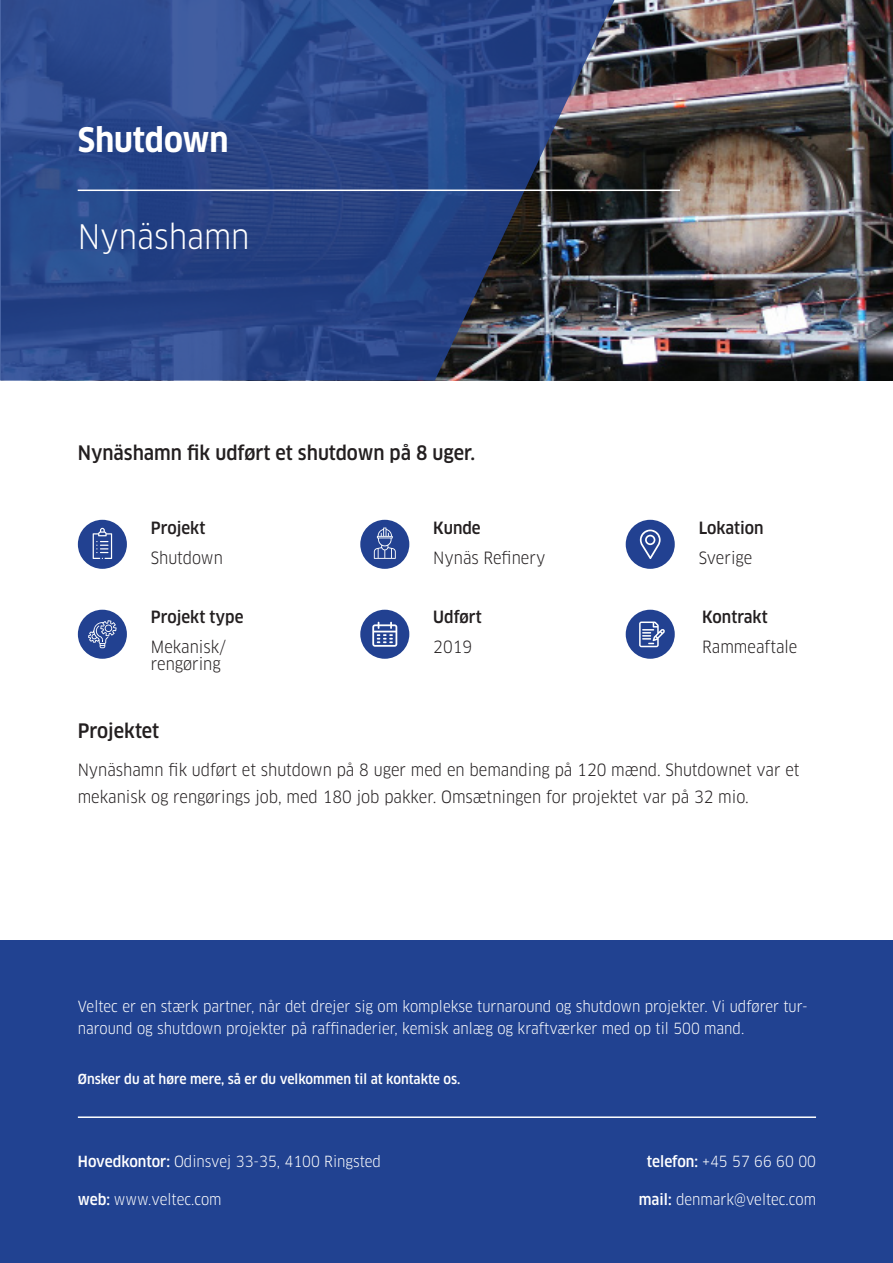
<style>
.page{position:relative;width:893px;height:1263px;background:#fff}
.page>*{position:absolute;margin:0;border:0;box-sizing:border-box;transform-origin:0 0}
.t1{font:condensed 33px "Clan OT";color:#fff}
.t2{font:700 condensed 33px "Clan OT";color:#fff}
.t3{font:500 condensed 19.5px "Clan OT";color:#231f20}
.t4{font:condensed 16.5px/27px "Clan OT";color:#231f20}
.t5{font:500 condensed 16.5px "Clan OT";color:#231f20}
.t6{font:condensed 15px/22.5px "Clan OT";color:#fff}
.t7{font:500 condensed 13.5px "Clan OT";color:#fff}
.s1{font-weight:500}
</style>
<div class="page">
<img style="left:614px;top:0;width:279px;height:381px">
<svg style="left:0;top:0;width:614px;height:381px;background:#2d4680"></svg>
<div style="left:78px;top:520px;width:49px;height:49px;background:#224191;border-radius:50%"></div>
<svg style="left:93px;top:528px;width:19px;height:31px"></svg>
<div style="left:360px;top:520px;width:49px;height:49px;background:#224191;border-radius:50%"></div>
<svg style="left:374px;top:527px;width:22px;height:32px"></svg>
<div style="left:626px;top:520px;width:49px;height:49px;background:#224191;border-radius:50%"></div>
<svg style="left:640px;top:530px;width:21px;height:29px"></svg>
<div style="left:78px;top:610px;width:49px;height:49px;background:#224191;border-radius:50%"></div>
<svg style="left:88px;top:620px;width:29px;height:28px"></svg>
<div style="left:360px;top:610px;width:49px;height:49px;background:#224191;border-radius:50%"></div>
<svg style="left:372px;top:622px;width:25px;height:25px"></svg>
<div style="left:626px;top:610px;width:49px;height:49px;background:#224191;border-radius:50%"></div>
<svg style="left:639px;top:621px;width:26px;height:26px"></svg>
<div style="left:0;top:940px;width:893px;height:323px;background:#214291"></div>
<hr style="left:78px;top:190px;width:602px;height:1px;background:#fff">
<hr style="left:78px;top:1116px;width:738px;height:2px;background:#fff">
<p class="t2" style="left:78px;top:121px;width:152px">Shutdown</p>
<p class="t1" style="left:78px;top:217px;width:173px">Nynäshamn</p>
<p class="t3" style="left:78px;top:442px;width:399px">Nynäshamn fik udført et shutdown på 8 uger.</p>
<p class="t5" style="left:151px;top:518px;width:56px">Projekt</p>
<p class="t4" style="left:151px;top:544px;width:74px">Shutdown</p>
<p class="t5" style="left:151px;top:608px;width:94px">Projekt type</p>
<p class="t4" style="left:151px;top:639px;width:76px;line-height:16.5px">Mekanisk/ rengøring</p>
<p class="t3" style="left:78px;top:719px;width:83px">Projektet</p>
<p class="t5" style="left:433px;top:518px;width:49px">Kunde</p>
<p class="t4" style="left:433px;top:544px;width:114px">Nynäs Refinery</p>
<p class="t5" style="left:433px;top:608px;width:50px">Udført</p>
<p class="t4" style="left:433px;top:634px;width:40px">2019</p>
<p class="t5" style="left:699px;top:518px;width:66px">Lokation</p>
<p class="t4" style="left:699px;top:544px;width:55px">Sverige</p>
<p class="t5" style="left:702px;top:608px;width:67px">Kontrakt</p>
<p class="t4" style="left:702px;top:634px;width:97px">Rammeaftale</p>
<p class="t4" style="left:78px;top:756px;width:723px">Nynäshamn fik udført et shutdown på 8 uger med en bemanding på 120 mænd. Shutdownet var et mekanisk og rengørings job, med 180 job pakker. Omsætningen for projektet var på 32 mio.</p>
<p class="t6" style="left:78px;top:995px;width:731px">Veltec er en stærk partner, når det drejer sig om komplekse turnaround og shutdown projekter. Vi udfører tur&shy;naround og shutdown projekter på raffinaderier, kemisk anlæg og kraftværker med op til 500 mand.</p>
<p class="t7" style="left:78px;top:1071px;width:384px">Ønsker du at høre mere, så er du velkommen til at kontakte os.</p>
<p class="t6" style="left:78px;top:1150px;width:305px"><span class="s1">Hovedkontor:</span> Odinsvej 33-35, 4100 Ringsted</p>
<p class="t6" style="left:78px;top:1188px;width:145px"><span class="s1">web:</span> www.veltec.com</p>
<p class="t6" style="left:647px;top:1150px;width:171px"><span class="s1">telefon:</span> +45 57 66 60 00</p>
<p class="t6" style="left:639px;top:1188px;width:179px"><span class="s1">mail:</span> denmark@veltec.com</p>
</div>
